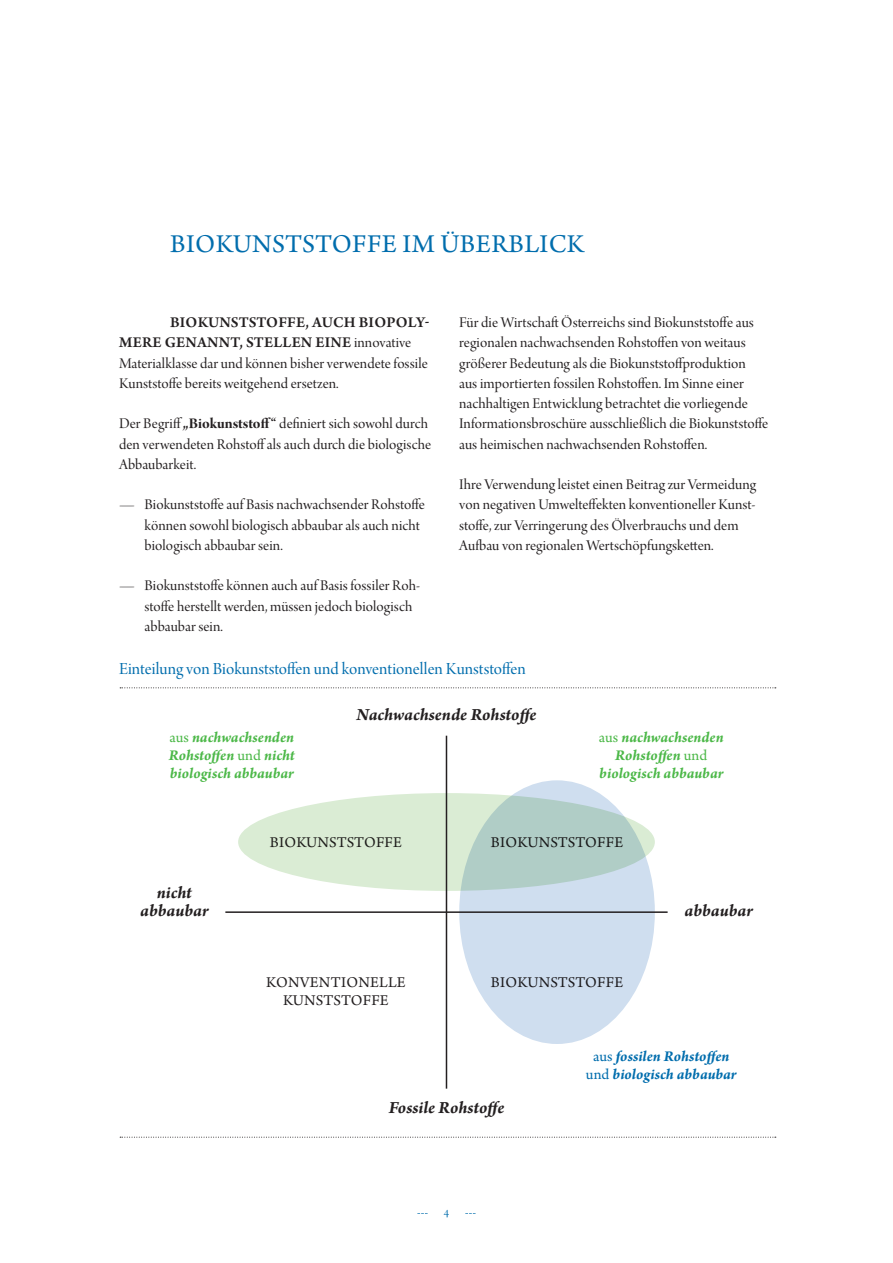
<style>
.page{position:relative;width:893px;height:1263px;background:#fff}
.page>*{position:absolute;margin:0;border:0;box-sizing:border-box;transform-origin:0 0}
.t1{font:27px "Arno Pro";letter-spacing:.015em;color:#006dad}
.t2{font:italic 700 18px/18px "Arno Pro";color:#231f20;text-align:center}
.t3{font:18px "Arno Pro Display";letter-spacing:.005em;color:#006dad}
.t4{font:15.75px/20.2px "Arno Pro Display";letter-spacing:.005em;color:#231f20}
.t5{font:italic 700 15.75px/18px "Arno Pro";color:#4cb848;text-align:justify}
.t6{font:15.75px "Arno Pro";letter-spacing:.015em;color:#231f20}
.t7{font:600 15.75px/20.2px "Arno Pro";letter-spacing:.015em;color:#231f20}
.t8{font:italic 700 15.75px/18px "Arno Pro";color:#006dad;text-align:center}
.t9{font:12px "Arno Pro Display";color:#006dad}
.s1{font-family:"Arno Pro Display";font-weight:400}
.s2{font-family:"Arno Pro Bold Display"}
.s3{font-weight:400;font-style:normal}
</style>
<div class="page">
<div style="left:459px;top:780px;width:196px;height:264px;background:#cfdeef;border-radius:50%"></div>
<svg style="left:238px;top:793px;width:417px;height:98px;fill:#daecd4"></svg>
<svg style="left:120px;top:687px;width:656px;height:1px"></svg>
<svg style="left:120px;top:1137px;width:656px;height:1px"></svg>
<hr style="left:225px;top:911px;width:443px;height:2px;background:#231f20">
<hr style="left:446px;top:736px;width:1px;height:353px;background:#231f20">
<h1 class="t1" style="left:170px;top:229px;width:416px">BIOKUNSTSTOFFE IM ÜBERBLICK</h1>
<p class="t7" style="left:119px;top:313px;width:312px;text-indent:51px">BIOKUNSTSTOFFE, AUCH BIOPOLY-<br>MERE GENANNT, STELLEN EINE <span class="s1">innovative</span></p>
<p class="t4" style="left:119px;top:354px;width:310px">Materialklasse dar und können bisher verwendete fossile<br>Kunststoffe bereits weitgehend ersetzen.</p>
<p class="t4" style="left:119px;top:415px;width:314px">Der Begriff <span class="s2">„Biokunststoff“</span> definiert sich sowohl durch den verwendeten Rohstoff als auch durch die biologische<br>Abbaubarkeit.</p>
<p class="t4" style="left:145px;top:496px;width:282px;text-indent:-26px">— Biokunststoffe auf Basis nachwachsender Rohstoffe können sowohl biologisch abbaubar als auch nicht biologisch abbaubar sein.</p>
<p class="t4" style="left:145px;top:577px;width:277px;text-indent:-26px">— Biokunststoffe können auch auf Basis fossiler Roh&shy;stoffe herstellt werden, müssen jedoch biologisch abbaubar sein.</p>
<p class="t4" style="left:459px;top:313px;width:310px">Für die Wirtschaft Österreichs sind Biokunststoffe aus regionalen nachwachsenden Rohstoffen von weitaus größerer Bedeutung als die Biokunststoffproduktion<br>aus importierten fossilen Rohstoffen. Im Sinne einer nachhaltigen Entwicklung betrachtet die vorliegende Informationsbroschüre ausschließlich die Biokunststoffe aus heimischen nachwachsenden Rohstoffen.</p>
<p class="t4" style="left:459px;top:475px;width:298px">Ihre Verwendung leistet einen Beitrag zur Vermeidung von negativen Umwelteffekten konventioneller Kunst&shy;stoffe, zur Verringerung des Ölverbrauchs und dem Aufbau von regionalen Wertschöpfungsketten.</p>
<p class="t3" style="left:119px;top:658px;width:408px">Einteilung von Biokunststoffen und konventionellen Kunststoffen</p>
<p class="t2" style="left:357px;top:706px;width:181px">Nachwachsende Rohstoffe</p>
<p class="t5" style="left:169px;top:729px;width:128px"><span class="s3">aus</span> nachwachsenden Rohstoffen <span class="s3">und</span> nicht biologisch abbaubar</p>
<p class="t5" style="left:599px;top:729px;width:126px;text-align:center"><span class="s3">aus</span> nachwachsenden<br>Rohstoffen <span class="s3">und </span>biologisch abbaubar</p>
<p class="t2" style="left:140px;top:885px;width:70px">nicht abbaubar</p>
<p class="t6" style="left:270px;top:834px;width:134px">BIOKUNSTSTOFFE</p>
<p class="t6" style="left:491px;top:834px;width:134px">BIOKUNSTSTOFFE</p>
<p class="t6" style="left:266px;top:973px;width:141px">KONVENTIONELLE</p>
<p class="t6" style="left:491px;top:973px;width:134px">BIOKUNSTSTOFFE</p>
<p class="t6" style="left:283px;top:991px;width:107px">KUNSTSTOFFE</p>
<p class="t2" style="left:684px;top:903px;width:70px">abbaubar</p>
<p class="t2" style="left:389px;top:1099px;width:117px">Fossile Rohstoffe</p>
<p class="t9" style="left:444px;top:1207px;width:7px">4</p>
<p class="t8" style="left:586px;top:1048px;width:152px"><span class="s3">aus</span> fossilen Rohstoffen <span class="s3">und</span> biologisch abbaubar</p>
</div>
